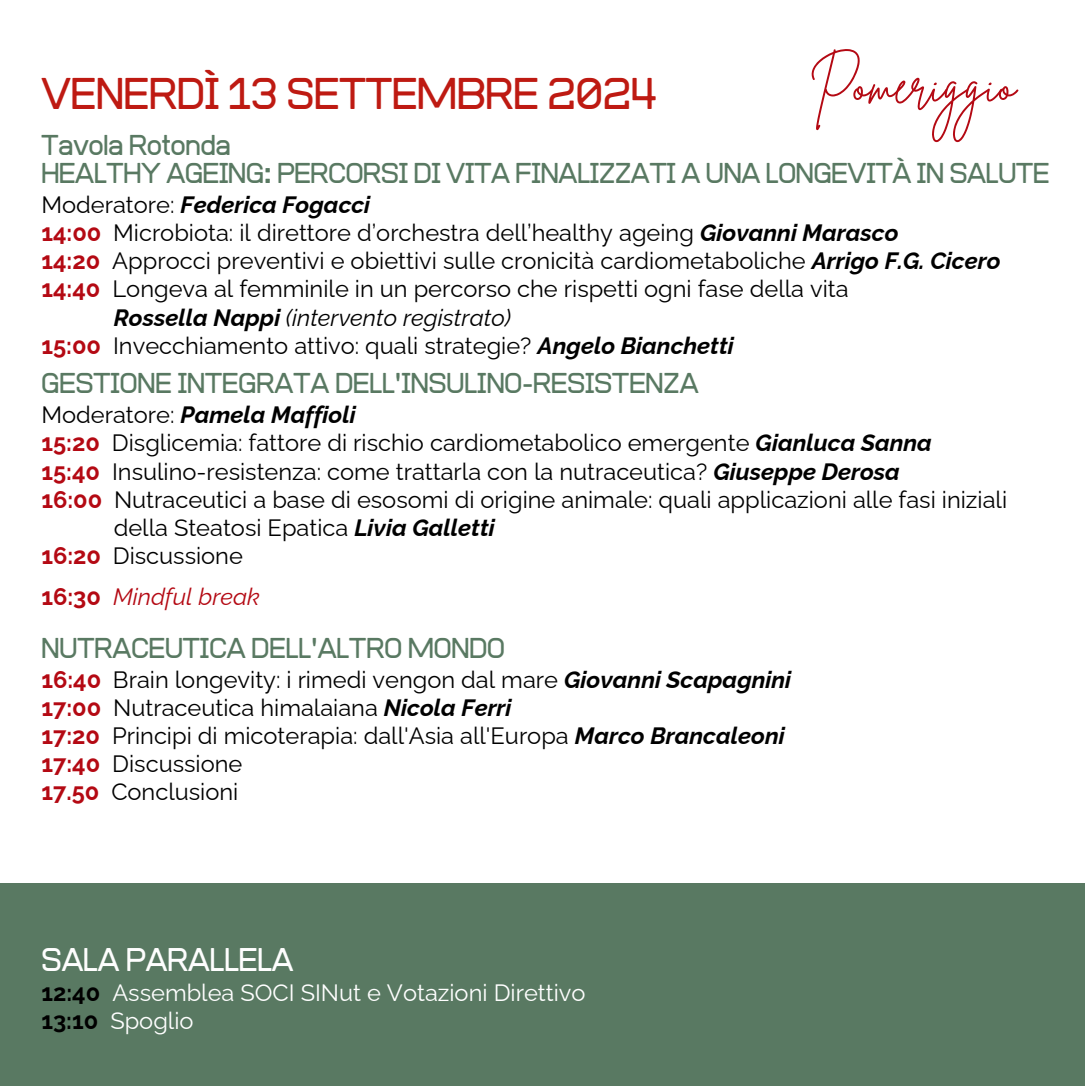
<style>
.page{position:relative;width:1085px;height:1086px;background:#fff}
.page>*{position:absolute;margin:0;border:0;box-sizing:border-box;transform-origin:0 0}
.t1{font:50.85px "Brittany Signature";color:#b40913}
.t2{font:500 36.45px "ADA Hybrid";color:#be1a12}
.t3{font:500 27px "ADA Hybrid";color:#fefefe}
.t4{font:23.62px/28.1px "Raleway";color:#000}
.t5{font:500 23.62px/28.1px "ADA Hybrid";color:#597962}
.t6{font:23.62px/28.1px "Raleway";color:#fff}
.t7{font:italic 700 23.62px "Raleway";color:#000}
.t8{font:italic 23.62px "Raleway";color:#000}
.t9{font:italic 23.62px "Raleway";color:#b40913}
.s1{font-weight:400;font-style:normal}
.s2{font-weight:700;color:#b40913}
.s3{font-weight:700;font-style:italic}
.s4{font-weight:700}
.s5{font-weight:700;font-style:normal}
.s6{font-weight:700;color:#000}
</style>
<div class="page">
<div style="left:0;top:883px;width:1084px;height:202px;background:#597962"></div>
<h2 class="t1" style="left:809px;top:52px;width:208px">Pomeriggio</h2>
<h1 class="t2" style="left:41px;top:78px;width:616px">VENERDÌ 13 SETTEMBRE 2024</h1>
<p class="t5" style="left:41px;top:133px;width:1009px">Tavola Rotonda<br>HEALTHY AGEING: PERCORSI DI VITA FINALIZZATI A UNA LONGEVITÀ IN SALUTE</p>
<p class="t7" style="left:41px;top:191px;width:330px"><span class="s1">Moderatore:</span> Federica Fogacci</p>
<p class="t4" style="left:41px;top:219px;width:858px"><span class="s2">14:00</span> Microbiota: il direttore d’orchestra dell’healthy ageing <span class="s3">Giovanni Marasco</span></p>
<p class="t4" style="left:41px;top:247px;width:960px"><span class="s2">14:20</span> Approcci preventivi e obiettivi sulle cronicità cardiometaboliche <span class="s3">Arrigo F.G. Cicero</span></p>
<p class="t4" style="left:41px;top:275px;width:808px"><span class="s2">14:40</span> Longeva al femminile in un percorso che rispetti ogni fase della vita</p>
<p class="t8" style="left:114px;top:303px;width:399px"><span class="s4">Rossella Nappi</span> (intervento registrato)</p>
<p class="t4" style="left:41px;top:331px;width:694px"><span class="s2">15:00</span> Invecchiamento attivo: quali strategie? <span class="s3">Angelo Bianchetti</span></p>
<p class="t5" style="left:41px;top:371px;width:658px">GESTIONE INTEGRATA DELL'INSULINO-RESISTENZA</p>
<p class="t7" style="left:41px;top:401px;width:316px"><span class="s1">Moderatore:</span> Pamela Maffioli</p>
<p class="t4" style="left:41px;top:429px;width:892px"><span class="s2">15:20</span> Disglicemia: fattore di rischio cardiometabolico emergente <span class="s3">Gianluca Sanna</span></p>
<p class="t4" style="left:41px;top:457px;width:860px"><span class="s2">15:40</span> Insulino-resistenza: come trattarla con la nutraceutica? <span class="s3">Giuseppe Derosa</span></p>
<p class="t4" style="left:41px;top:485px;width:967px"><span class="s2">16:00</span> Nutraceutici a base di esosomi di origine animale: quali applicazioni alle fasi iniziali</p>
<p class="t4" style="left:114px;top:513px;width:382px">della Steatosi Epatica <span class="s3">Livia Galletti</span></p>
<p class="t4" style="left:41px;top:541px;width:203px"><span class="s2">16:20</span> Discussione</p>
<p class="t9" style="left:41px;top:583px;width:220px"><span class="s5">16:30</span> Mindful break</p>
<p class="t5" style="left:41px;top:635px;width:465px">NUTRACEUTICA DELL'ALTRO MONDO</p>
<p class="t4" style="left:41px;top:665px;width:751px"><span class="s2">16:40</span> Brain longevity: i rimedi vengon dal mare <span class="s3">Giovanni Scapagnini </span><span class="s2">17:00</span> Nutraceutica himalaiana <span class="s3">Nicola Ferri<br></span><span class="s2">17:20</span> Principi di micoterapia: dall'Asia all'Europa <span class="s3">Marco Brancaleoni </span><span class="s2">17:40</span> Discussione<br><span class="s2">17.50</span> Conclusioni</p>
<p class="t3" style="left:41px;top:947px;width:254px">SALA PARALLELA</p>
<p class="t6" style="left:41px;top:978px;width:545px"><span class="s6">12:40</span> Assemblea SOCI SINut e Votazioni Direttivo<br><span class="s6">13:10</span> Spoglio</p>
</div>
